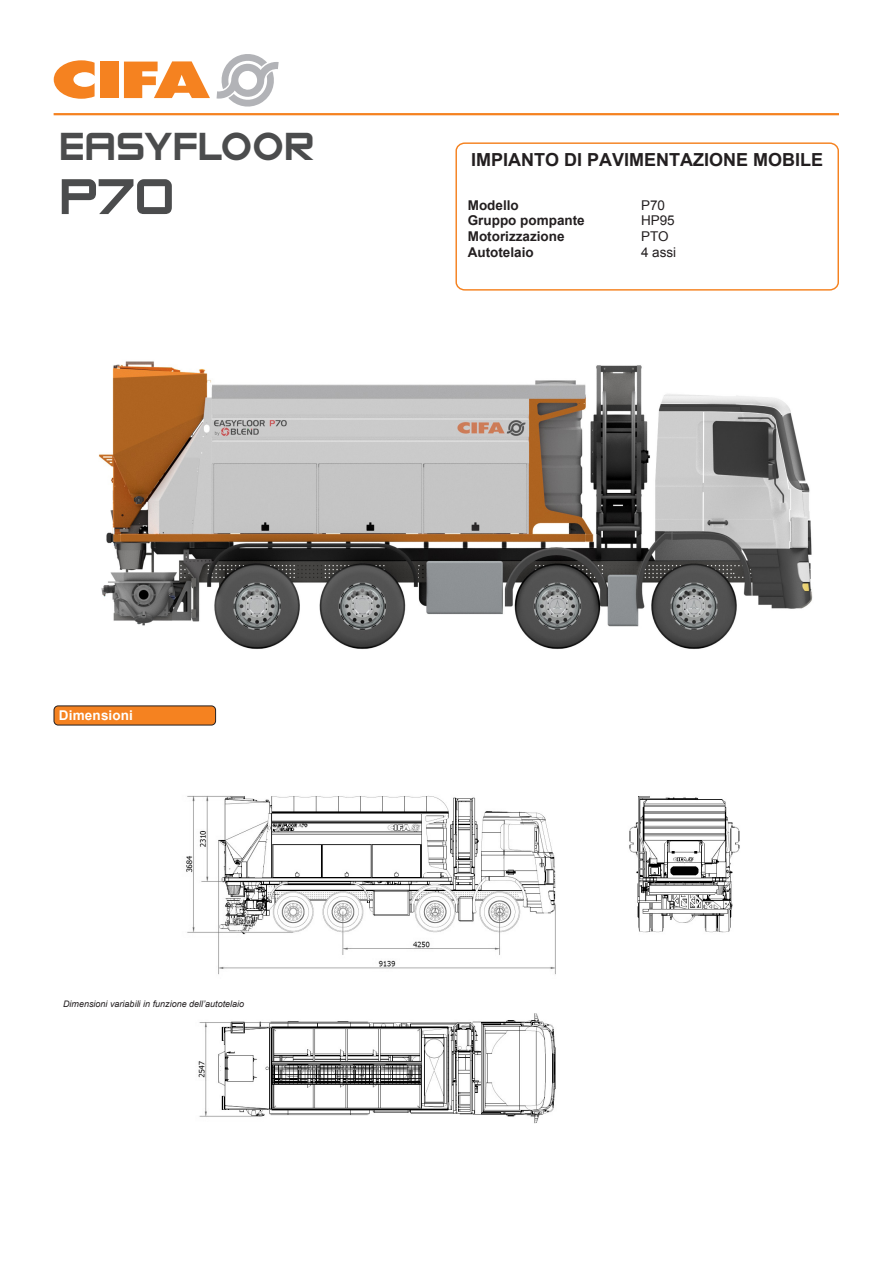
<style>
.page{position:relative;width:893px;height:1263px;background:#fff}
.page>*{position:absolute;margin:0;border:0;box-sizing:border-box;transform-origin:0 0}
.t1{font:55.5px "Zeroes One";color:#4b4c4d}
.t2{font:43.5px "Zeroes One";color:#4b4c4d}
.testi_descrittivi{font:700 18px "Arial";color:#231f20}
.testi_descrittivi-2{font:700 13.5px "Arial";color:#231f20}
.testi_descrittivi-3{font:13.5px "Arial";color:#231f20}
.t3{font:700 13.5px "Arial";letter-spacing:.01em;color:#fff}
.testi_descrittivi-4{font:italic 9px "Arial";color:#231f20}
</style>
<div class="page">
<svg style="left:54px;top:60px;width:41px;height:39px"></svg>
<div style="left:100px;top:62px;width:18px;height:36px;background:#f58220"></div>
<svg style="left:124px;top:61px;width:86px;height:37px"></svg>
<svg style="left:217px;top:54px;width:62px;height:53px"></svg>
<hr style="left:54px;top:113px;width:785px;height:2px;background:#f58220">
<img style="left:98px;top:361px;width:715px;height:288px">
<div style="left:455px;top:142px;width:384px;height:149px;border:1px solid #f58220;border-radius:8px"></div>
<img style="left:186px;top:795px;width:554px;height:329px">
<div style="left:54px;top:706px;width:162px;height:19px;background:#f58220;border-radius:4px"></div>
<div style="left:54px;top:706px;width:162px;height:19px;border:1px solid #231f20;border-radius:4px"></div>
<h2 class="t2" style="left:59px;top:120px;width:257px">EASYFLOOR</h2>
<h1 class="t1" style="left:59px;top:163px;width:117px">P70</h1>
<p class="testi_descrittivi" style="left:471px;top:148px;width:354px">IMPIANTO DI PAVIMENTAZIONE MOBILE</p>
<p class="testi_descrittivi-2" style="left:468px;top:196px;width:53px">Modello</p>
<p class="testi_descrittivi-2" style="left:468px;top:212px;width:119px">Gruppo pompante</p>
<p class="testi_descrittivi-2" style="left:468px;top:227px;width:98px">Motorizzazione</p>
<p class="testi_descrittivi-2" style="left:468px;top:243px;width:68px">Autotelaio</p>
<p class="testi_descrittivi-3" style="left:641px;top:196px;width:26px">P70</p>
<p class="testi_descrittivi-3" style="left:641px;top:212px;width:35px">HP95</p>
<p class="testi_descrittivi-3" style="left:641px;top:228px;width:29px">PTO</p>
<p class="testi_descrittivi-3" style="left:641px;top:243px;width:37px">4 assi</p>
<p class="t3" style="left:59px;top:706px;width:76px">Dimensioni</p>
<p class="testi_descrittivi-4" style="left:63px;top:998px;width:183px">Dimensioni variabili in funzione dell’autotelaio</p>
</div>
